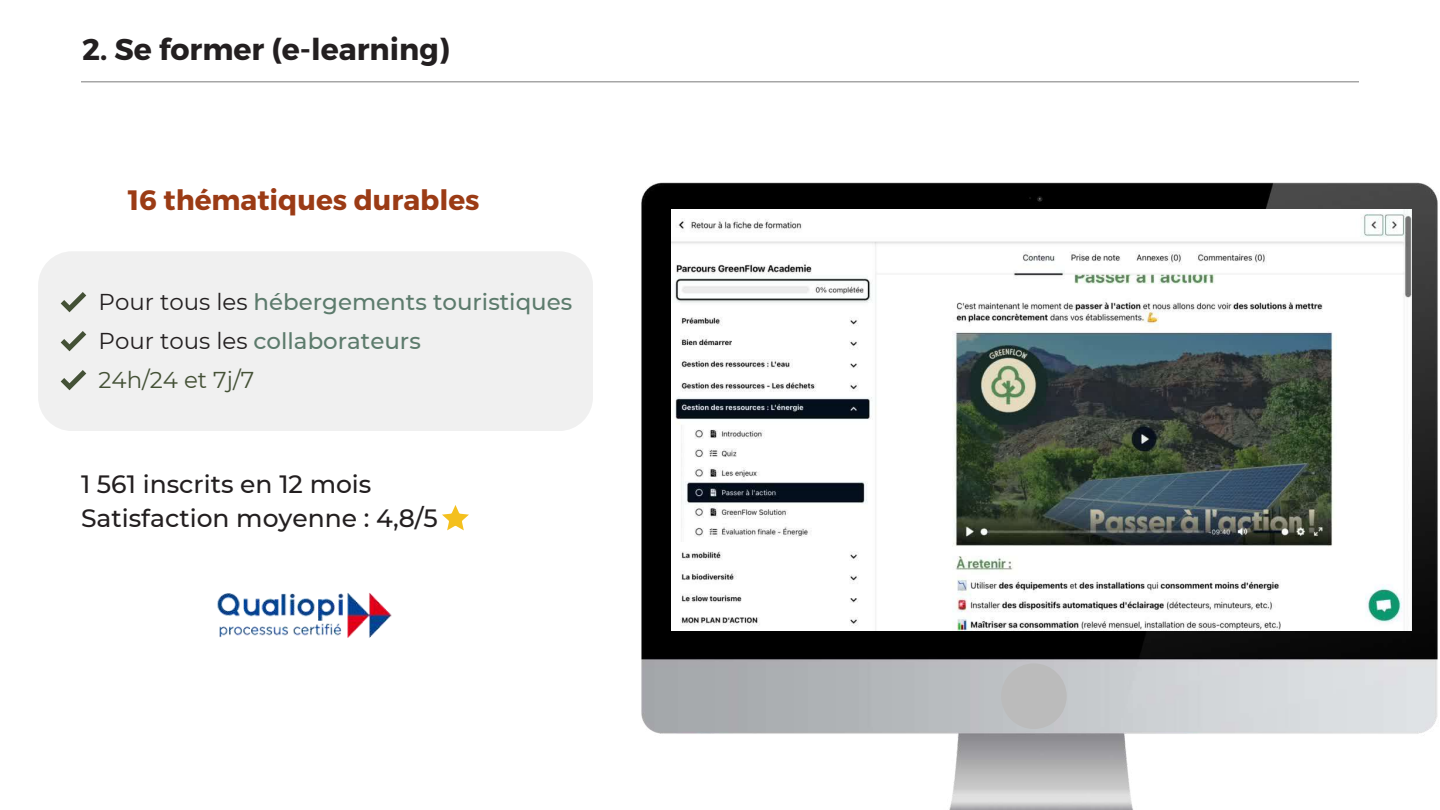
<style>
.page{position:relative;width:1440px;height:810px;background:#fff}
.page>*{position:absolute;margin:0;border:0;box-sizing:border-box;transform-origin:0 0}
.t1{font:700 30px "Montserrat";color:#231f20}
.t2{font:700 28px "Montserrat";color:#9b3b15}
.t3{font:500 25px/34.5px "Montserrat";color:#231f20}
.t4{font:500 22.9px/38.9px "Montserrat";color:#5c7b6c}
.s1{font-weight:400;color:#231f20}
.s2{font-weight:400;color:#445136}
</style>
<div class="page">
<hr style="left:81px;top:81px;width:1278px;height:1px;background:#a6a6a6">
<div style="left:38px;top:251px;width:555px;height:180px;background:#f0f0f0;border-radius:34px"></div>
<svg style="left:61px;top:292px;width:25px;height:20px"></svg>
<svg style="left:61px;top:331px;width:25px;height:20px"></svg>
<svg style="left:61px;top:370px;width:25px;height:20px"></svg>
<img style="left:217px;top:593px;width:175px;height:45px">
<img style="left:641px;top:183px;width:797px;height:627px">
<div style="left:1001px;top:663px;width:66px;height:66px;background:#bbb;border-radius:50%"></div>
<img style="left:672px;top:209px;width:739px;height:421px">
<svg style="left:442px;top:505px;width:27px;height:25px"></svg>
<h1 class="t1" style="left:82px;top:30px;width:369px">2. Se former (e-learning)</h1>
<p class="t2" style="left:128px;top:182px;width:353px">16 thématiques durables</p>
<p class="t4" style="left:99px;top:282px;width:475px"><span class="s1">Pour tous les</span> hébergements touristiques</p>
<p class="t4" style="left:99px;top:321px;width:324px"><span class="s1">Pour tous les</span> collaborateurs<br><span class="s2">24h/24 et 7j/7</span></p>
<p class="t3" style="left:81px;top:466px;width:358px">1 561 inscrits en 12 mois<br>Satisfaction moyenne : 4,8/5</p>
</div>
